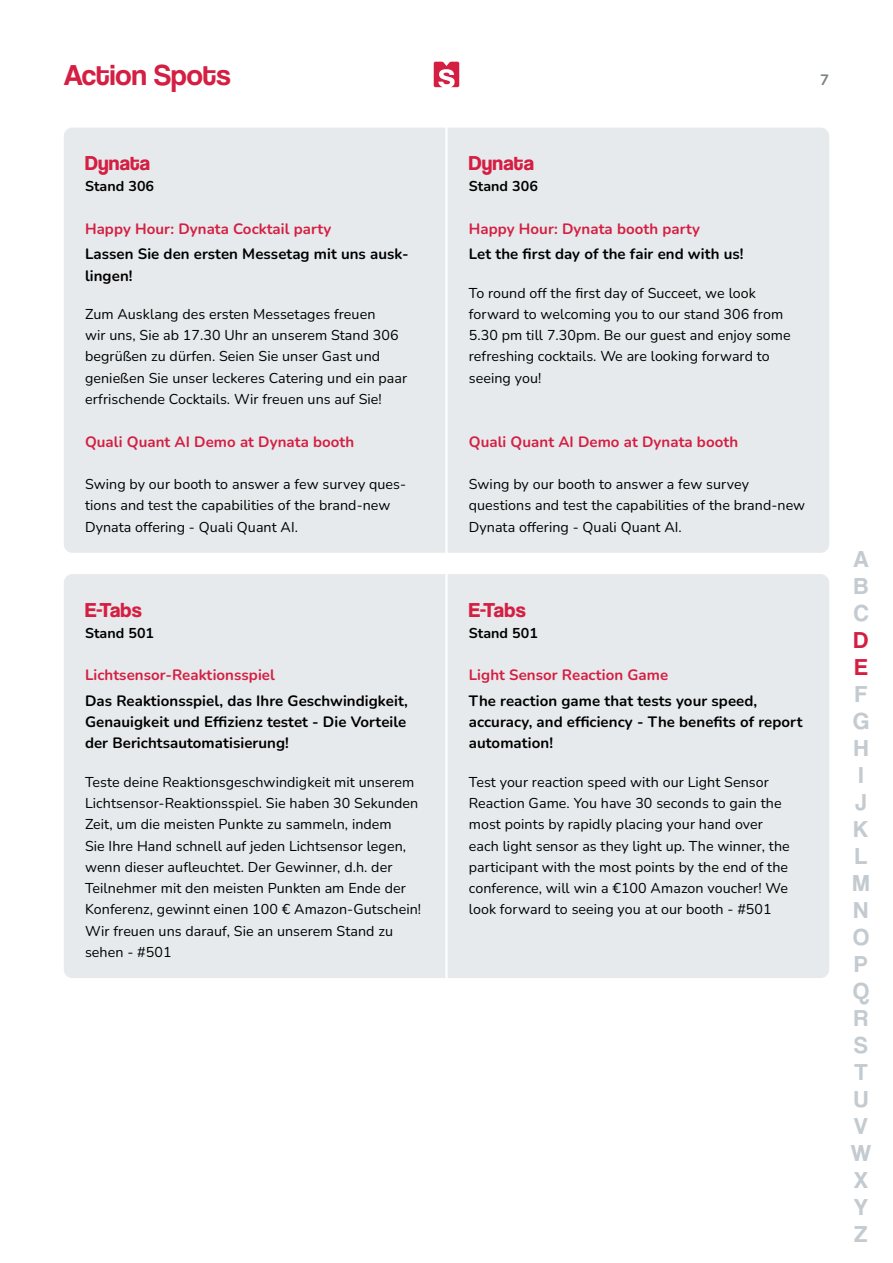
<style>
.page{position:relative;width:893px;height:1263px;background:#fff}
.page>*{position:absolute;margin:0;border:0;box-sizing:border-box;transform-origin:0 0}
.t1{font:30px "Coolvetica Rg";color:#d41f43}
.t2{font:24px/27px "Coolvetica Rg";color:#c4cbd0;text-align:justify}
.t3{font:24px/27px "Coolvetica Rg";color:#d41f43}
.t4{font:700 21px "Coolvetica Rg";letter-spacing:.01em;color:#d41f43}
.t5{font:700 15px/21.3px "Nunito";letter-spacing:.005em;color:#000}
.t6{font:700 15px "Nunito";letter-spacing:.005em;color:#d41f43}
.t7{font:700 15px "Nunito";color:#7c8386}
.t8{font:14.25px/21.3px "Nunito";letter-spacing:.005em;color:#000}
.t9{font:700 14.25px "Nunito";letter-spacing:.005em;color:#000}
</style>
<div class="page">
<svg style="left:434px;top:62px;width:25px;height:25px"></svg>
<div style="left:448px;top:128px;width:381px;height:425px;background:#e7eaec"></div>
<div style="left:64px;top:128px;width:381px;height:425px;background:#e7eaec"></div>
<div style="left:448px;top:574px;width:381px;height:404px;background:#e7eaec"></div>
<div style="left:64px;top:574px;width:381px;height:404px;background:#e7eaec"></div>
<h1 class="t1" style="left:64px;top:57px;width:168px">Action Spots</h1>
<h3 class="t4" style="left:85px;top:151px;width:67px">Dynata</h3>
<p class="t9" style="left:85px;top:177px;width:71px">Stand 306</p>
<p class="t6" style="left:85px;top:218px;width:248px">Happy Hour: Dynata Cocktail party</p>
<p class="t5" style="left:85px;top:243px;width:325px">Lassen Sie den ersten Messetag mit uns ausk&shy;lingen!</p>
<p class="t8" style="left:85px;top:303px;width:324px">Zum Ausklang des ersten Messetages freuen<br>wir uns, Sie ab 17.30 Uhr an unserem Stand 306 begrüßen zu dürfen. Seien Sie unser Gast und genießen Sie unser leckeres Catering und ein paar erfrischende Cocktails. Wir freuen uns auf Sie!</p>
<p class="t6" style="left:85px;top:431px;width:271px">Quali Quant AI Demo at Dynata booth</p>
<p class="t8" style="left:85px;top:473px;width:323px">Swing by our booth to answer a few survey ques&shy;tions and test the capabilities of the brand-new<br>Dynata offering - Quali Quant AI.</p>
<h3 class="t4" style="left:85px;top:597px;width:58px">E-Tabs</h3>
<p class="t9" style="left:85px;top:623px;width:71px">Stand 501</p>
<p class="t6" style="left:85px;top:665px;width:191px">Lichtsensor-Reaktionsspiel</p>
<p class="t5" style="left:85px;top:689px;width:324px;text-align:justify">Das Reaktionsspiel, das Ihre Geschwindigkeit, Genauigkeit und Effizienz testet - Die Vorteile der Berichtsautomatisierung!</p>
<p class="t8" style="left:85px;top:771px;width:338px">Teste deine Reaktionsgeschwindigkeit mit unserem Lichtsensor-Reaktionsspiel. Sie haben 30 Sekunden Zeit, um die meisten Punkte zu sammeln, indem<br>Sie Ihre Hand schnell auf jeden Lichtsensor legen, wenn dieser aufleuchtet. Der Gewinner, d.h. der Teilnehmer mit den meisten Punkten am Ende der Konferenz, gewinnt einen 100 € Amazon-Gutschein!<br>Wir freuen uns darauf, Sie an unserem Stand zu sehen - #501</p>
<p class="t7" style="left:820px;top:69px;width:10px">7</p>
<h3 class="t4" style="left:469px;top:151px;width:67px">Dynata</h3>
<p class="t9" style="left:469px;top:177px;width:71px">Stand 306</p>
<p class="t6" style="left:469px;top:218px;width:233px">Happy Hour: Dynata booth party</p>
<p class="t5" style="left:469px;top:243px;width:276px">Let the first day of the fair end with us!</p>
<p class="t8" style="left:469px;top:282px;width:323px">To round off the first day of Succeet, we look forward to welcoming you to our stand 306 from 5.30 pm till 7.30pm. Be our guest and enjoy some refreshing cocktails. We are looking forward to seeing you!</p>
<p class="t6" style="left:469px;top:431px;width:271px">Quali Quant AI Demo at Dynata booth</p>
<p class="t8" style="left:469px;top:473px;width:338px">Swing by our booth to answer a few survey questions and test the capabilities of the brand-new<br>Dynata offering - Quali Quant AI.</p>
<h3 class="t4" style="left:469px;top:597px;width:58px">E-Tabs</h3>
<p class="t9" style="left:469px;top:623px;width:71px">Stand 501</p>
<p class="t6" style="left:469px;top:665px;width:201px">Light Sensor Reaction Game</p>
<p class="t5" style="left:469px;top:689px;width:335px">The reaction game that tests your speed, accuracy, and efficiency - The benefits of report automation!</p>
<p class="t8" style="left:469px;top:771px;width:322px">Test your reaction speed with our Light Sensor Reaction Game. You have 30 seconds to gain the most points by rapidly placing your hand over each light sensor as they light up. The winner, the participant with the most points by the end of the conference, will win a €100 Amazon voucher! We look forward to seeing you at our booth - #501</p>
<h2 class="t2" style="left:853px;top:545px;width:17px">A B C</h2>
<h2 class="t3" style="left:854px;top:626px;width:16px">D<br>E</h2>
<h2 class="t2" style="left:851px;top:680px;width:22px;text-align:center">F<br>G<br>H<br>I<br>J<br>K<br>L<br>M<br>N<br>O<br>P<br>Q<br>R<br>S<br>T<br>U<br>V<br>W<br>X<br>Y<br>Z</h2>
</div>
